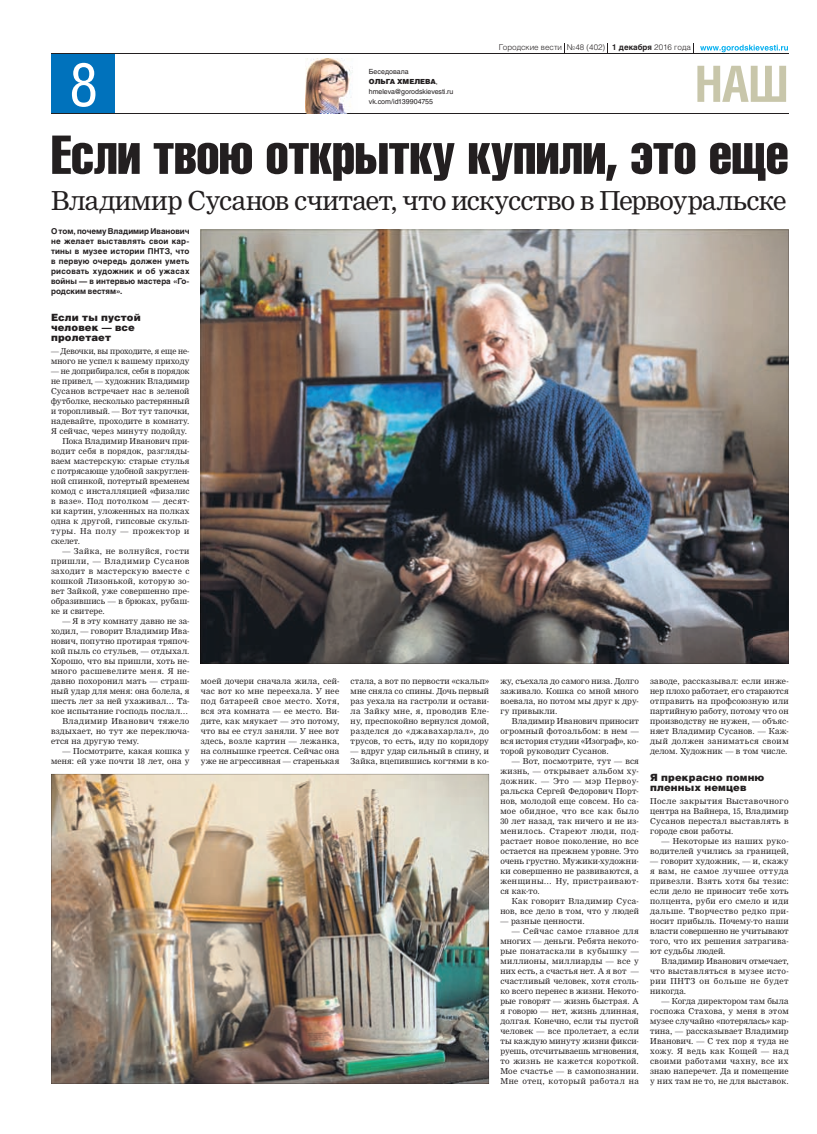
<style>
.page{position:relative;width:817px;height:1134px;background:#fff}
.page>*{position:absolute;margin:0;border:0;box-sizing:border-box;transform-origin:0 0}
.t1{font:60px "Helios Cond";color:#fff}
.t2{font:53.8px "Helios Compressed";color:#231f20}
.t3{font:700 50px "Helios Cond";color:#c8c6aa}
.t4{font:25.6px "Nimrod Cyr";letter-spacing:-.025em;color:#231f20}
.t5{font:900 10px/10px "Helios";letter-spacing:.015em;color:#231f20}
.t6{font:8px/10px "Nimrod Cyr";letter-spacing:.025em;color:#231f20;text-align:justify}
.t7{font:700 8px/10px "Helios";letter-spacing:.005em;color:#231f20;text-align:justify}
.t8{font:8px "Nimrod Cyr";letter-spacing:.055em;color:#231f20}
.t9{font:8px/10px "Nimrod Cyr";color:#231f20}
.t10{font:8px "Nimrod Cyr";letter-spacing:.005em;color:#231f20}
.t11{font:8px "Nimrod Cyr";letter-spacing:.045em;color:#231f20}
.t12{font:8px "Nimrod Cyr";letter-spacing:.05em;color:#231f20}
.t13{font:8px "Nimrod Cyr";letter-spacing:.06em;color:#231f20}
.t14{font:300 8px "Helios";color:#231f20}
.t15{font:8px "Nimrod Cyr";letter-spacing:-.01em;color:#231f20}
.t16{font:8px "Nimrod Cyr";letter-spacing:-.005em;color:#231f20}
.t17{font:8px "Nimrod Cyr";letter-spacing:.07em;color:#231f20}
.t18{font:7px/10px "Helios";letter-spacing:-.005em;color:#231f20}
.s1{font-weight:700}
.s2{font-weight:900}
</style>
<div class="page">
<div style="left:51px;top:54px;width:63px;height:60px;background:#0072bc"></div>
<hr style="left:51px;top:114px;width:737px;height:1px;background:#231f20">
<hr style="left:51px;top:54px;width:737px;height:1px;background:#231f20">
<svg style="left:700px;top:45px;width:87px;height:7px"></svg>
<img style="left:305px;top:58px;width:52px;height:57px">
<img style="left:201px;top:230px;width:587px;height:434px">
<img style="left:51px;top:774px;width:438px;height:310px">
<p class="t14" style="left:499px;top:45px;width:193px">Городские вести №48 (402) <span class="s1">1 декабря</span> 2016 года</p>
<p class="t1" style="left:69px;top:63px;width:30px">8</p>
<p class="t3" style="left:694px;top:66px;width:95px">НАШ</p>
<p class="t2" style="left:51px;top:133px;width:739px">Если твою открытку купили, это еще</p>
<p class="t18" style="left:369px;top:67px;width:86px">Беседовала<br><span class="s2">ОЛЬГА ХМЕЛЕВА</span>, hmeleva@gorodskievesti.ru vk.com/id139904755</p>
<p class="t4" style="left:51px;top:190px;width:736px">Владимир Сусанов считает, что искусство в Первоуральске</p>
<p class="t7" style="left:51px;top:227px;width:140px">О том, почему Владимир Иванович не желает выставлять свои кар&shy;тины в музее истории ПНТЗ, что в первую очередь должен уметь рисовать художник и об ужасах войны — в интервью мастера «Го&shy;родским вестям».</p>
<p class="t5" style="left:51px;top:313px;width:91px">Если ты пустой человек — все пролетает</p>
<p class="t9" style="left:51px;top:346px;width:140px">— Девочки, вы проходите, я еще не&shy;много не успел к вашему приходу</p>
<p class="t15" style="left:51px;top:368px;width:140px">— не доприбирался, себя в порядок</p>
<p class="t6" style="left:51px;top:376px;width:140px">не привел, — художник Владимир</p>
<p class="t6" style="left:51px;top:386px;width:140px">Сусанов встречает нас в зеленой</p>
<p class="t9" style="left:51px;top:396px;width:140px">футболке, несколько растерянный</p>
<p class="t6" style="left:51px;top:406px;width:140px">и торопливый. — Вот тут тапочки,</p>
<p class="t6" style="left:51px;top:416px;width:140px">надевайте, проходите в комнату.</p>
<p class="t6" style="left:51px;top:426px;width:137px">Я сейчас, через минуту подойду.</p>
<p class="t6" style="left:62px;top:436px;width:129px">Пока Владимир Иванович при-</p>
<p class="t6" style="left:51px;top:446px;width:140px">водит себя в порядок, разгляды-</p>
<p class="t6" style="left:51px;top:456px;width:140px">ваем мастерскую: старые стулья</p>
<p class="t16" style="left:51px;top:468px;width:140px">с потрясающе удобной закруглен-</p>
<p class="t10" style="left:51px;top:478px;width:140px">ной спинкой, потертый временем</p>
<p class="t6" style="left:51px;top:486px;width:140px">комод с инсталляцией «физалис</p>
<p class="t6" style="left:51px;top:496px;width:140px">в вазе». Под потолком — десят-</p>
<p class="t6" style="left:51px;top:506px;width:140px">ки картин, уложенных на полках</p>
<p class="t6" style="left:51px;top:516px;width:140px">одна к другой, гипсовые скульп-</p>
<p class="t13" style="left:51px;top:528px;width:140px">туры. На полу — прожектор и</p>
<p class="t6" style="left:51px;top:536px;width:31px">скелет.</p>
<p class="t6" style="left:51px;top:546px;width:140px;text-indent:11px">— Зайка, не волнуйся, гости пришли, — Владимир Сусанов заходит в мастерскую вместе с кошкой Лизонькой, которую зо&shy;вет Зайкой, уже совершенно пре&shy;образившись — в брюках, рубаш&shy;ке и свитере.</p>
<p class="t6" style="left:62px;top:616px;width:129px">— Я в эту комнату давно не за-</p>
<p class="t6" style="left:51px;top:626px;width:140px">ходил, — говорит Владимир Ива-</p>
<p class="t6" style="left:51px;top:636px;width:140px">нович, попутно протирая тряпоч-</p>
<p class="t6" style="left:51px;top:646px;width:140px">кой пыль со стульев, — отдыхал.</p>
<p class="t6" style="left:51px;top:656px;width:140px">Хорошо, что вы пришли, хоть не-</p>
<p class="t11" style="left:51px;top:668px;width:140px">много расшевелите меня. Я не-</p>
<p class="t6" style="left:51px;top:676px;width:140px">давно похоронил мать — страш-</p>
<p class="t6" style="left:51px;top:686px;width:140px">ный удар для меня: она болела, я</p>
<p class="t6" style="left:51px;top:696px;width:140px">шесть лет за ней ухаживал… Та-</p>
<p class="t6" style="left:51px;top:706px;width:139px">кое испытание господь послал…</p>
<p class="t8" style="left:62px;top:718px;width:128px">Владимир Иванович тяжело</p>
<p class="t6" style="left:51px;top:726px;width:140px">вздыхает, но тут же переключа-</p>
<p class="t6" style="left:51px;top:736px;width:90px">ется на другую тему.</p>
<p class="t6" style="left:51px;top:746px;width:140px;text-align:right">— Посмотрите, какая кошка у меня: ей уже почти 18 лет, она у</p>
<p class="t6" style="left:201px;top:676px;width:140px">моей дочери сначала жила, сей&shy;час вот ко мне переехала. У нее под батареей свое место. Хотя, вся эта комната — ее место. Ви&shy;дите, как мяукает — это потому, что вы ее стул заняли. У нее вот здесь, возле картин — лежанка, на солнышке греется. Сейчас она уже не агрессивная — старенькая</p>
<p class="t6" style="left:350px;top:676px;width:140px">стала, а вот по первости «скальп» мне сняла со спины. Дочь первый раз уехала на гастроли и остави&shy;ла Зайку мне, я, проводив Еле&shy;ну, преспокойно вернулся домой, разделся до «джавахарлал», до трусов, то есть, иду по коридору</p>
<p class="t6" style="left:500px;top:676px;width:140px">жу, съехала до самого низа. Долго</p>
<p class="t6" style="left:500px;top:686px;width:140px">заживало. Кошка со мной много</p>
<p class="t6" style="left:500px;top:696px;width:140px">воевала, но потом мы друг к дру-</p>
<p class="t6" style="left:500px;top:706px;width:58px">гу привыкли.</p>
<p class="t6" style="left:511px;top:716px;width:128px">Владимир Иванович приносит</p>
<p class="t6" style="left:500px;top:726px;width:140px">огромный фотоальбом: в нем —</p>
<p class="t10" style="left:500px;top:738px;width:140px">вся история студии «Изограф», ко-</p>
<p class="t6" style="left:500px;top:746px;width:110px">торой руководит Сусанов.</p>
<p class="t6" style="left:511px;top:756px;width:128px">— Вот, посмотрите, тут — вся</p>
<p class="t6" style="left:500px;top:766px;width:140px">жизнь, — открывает альбом ху-</p>
<p class="t8" style="left:500px;top:778px;width:140px">дожник. — Это — мэр Первоу-</p>
<p class="t6" style="left:500px;top:786px;width:140px">ральска Сергей Федорович Порт-</p>
<p class="t6" style="left:500px;top:796px;width:140px">нов, молодой еще совсем. Но са-</p>
<p class="t8" style="left:500px;top:808px;width:140px">мое обидное, что все как было</p>
<p class="t6" style="left:500px;top:816px;width:140px">30 лет назад, так ничего и не из-</p>
<p class="t13" style="left:500px;top:828px;width:140px">менилось. Стареют люди, под-</p>
<p class="t6" style="left:500px;top:836px;width:140px">растает новое поколение, но все</p>
<p class="t6" style="left:500px;top:846px;width:140px">остается на прежнем уровне. Это</p>
<p class="t6" style="left:500px;top:856px;width:140px">очень грустно. Мужики-художни-</p>
<p class="t6" style="left:500px;top:866px;width:140px">ки совершенно не развиваются, а</p>
<p class="t17" style="left:500px;top:878px;width:140px">женщины… Ну, пристраивают-</p>
<p class="t6" style="left:500px;top:886px;width:41px">ся как-то.</p>
<p class="t12" style="left:511px;top:898px;width:128px">Как говорит Владимир Суса-</p>
<p class="t6" style="left:500px;top:906px;width:140px">нов, все дело в том, что у людей</p>
<p class="t6" style="left:500px;top:916px;width:86px">— разные ценности.</p>
<p class="t6" style="left:500px;top:926px;width:140px;text-indent:11px">— Сейчас самое главное для многих — деньги. Ребята некото&shy;рые понатаскали в кубышку — миллионы, миллиарды — все у них есть, а счастья нет. А я вот — счастливый человек, хотя столь&shy;ко всего перенес в жизни. Некото&shy;рые говорят — жизнь быстрая. А я говорю — нет, жизнь длинная, долгая. Конечно, если ты пустой человек — все пролетает, а если ты каждую минуту жизни фикси&shy;руешь, отсчитываешь мгновения, то жизнь не кажется короткой.<br>Мое счастье — в самопознании.<br>Мне отец, который работал на</p>
<p class="t6" style="left:650px;top:676px;width:140px">заводе, рассказывал: если инже&shy;нер плохо работает, его стараются отправить на профсоюзную или партийную работу, потому что он производству не нужен, — объяс&shy;няет Владимир Сусанов. — Каж&shy;дый должен заниматься своим делом. Художник — в том числе.</p>
<p class="t5" style="left:650px;top:773px;width:116px">Я прекрасно помню пленных немцев</p>
<p class="t6" style="left:650px;top:796px;width:140px">После закрытия Выставочного центра на Вайнера, 15, Владимир Сусанов перестал выставлять в городе свои работы.</p>
<p class="t6" style="left:650px;top:836px;width:140px;text-align:right">— Некоторые из наших руко&shy;водителей учились за границей,</p>
<p class="t6" style="left:650px;top:856px;width:140px">— говорит художник, — и, скажу</p>
<p class="t8" style="left:650px;top:868px;width:140px">я вам, не самое лучшее оттуда</p>
<p class="t8" style="left:650px;top:878px;width:140px">привезли. Взять хотя бы тезис:</p>
<p class="t6" style="left:650px;top:886px;width:140px">если дело не приносит тебе хоть</p>
<p class="t6" style="left:650px;top:896px;width:140px">полцента, руби его смело и иди</p>
<p class="t12" style="left:650px;top:908px;width:140px">дальше. Творчество редко при-</p>
<p class="t6" style="left:650px;top:916px;width:140px">носит прибыль. Почему-то наши</p>
<p class="t6" style="left:650px;top:926px;width:140px">власти совершенно не учитывают</p>
<p class="t6" style="left:650px;top:936px;width:140px">того, что их решения затрагива-</p>
<p class="t6" style="left:650px;top:946px;width:77px">ют судьбы людей.</p>
<p class="t6" style="left:661px;top:956px;width:128px">Владимир Иванович отмечает,</p>
<p class="t11" style="left:650px;top:968px;width:140px">что выставляться в музее исто-</p>
<p class="t8" style="left:650px;top:978px;width:140px">рии ПНТЗ он больше не будет</p>
<p class="t6" style="left:650px;top:986px;width:37px">никогда.</p>
<p class="t6" style="left:650px;top:996px;width:140px;text-indent:11px">— Когда директором там была госпожа Стахова, у меня в этом музее случайно «потерялась» кар&shy;тина, — рассказывает Владимир Иванович. — С тех пор я туда не хожу. Я ведь как Кощей — над своими работами чахну, все их знаю наперечет. Да и помещение у них там не то, не для выставок.</p>
<p class="t6" style="left:350px;top:746px;width:140px">— вдруг удар сильный в спину, и<br>Зайка, вцепившись когтями в ко-</p>
</div>
